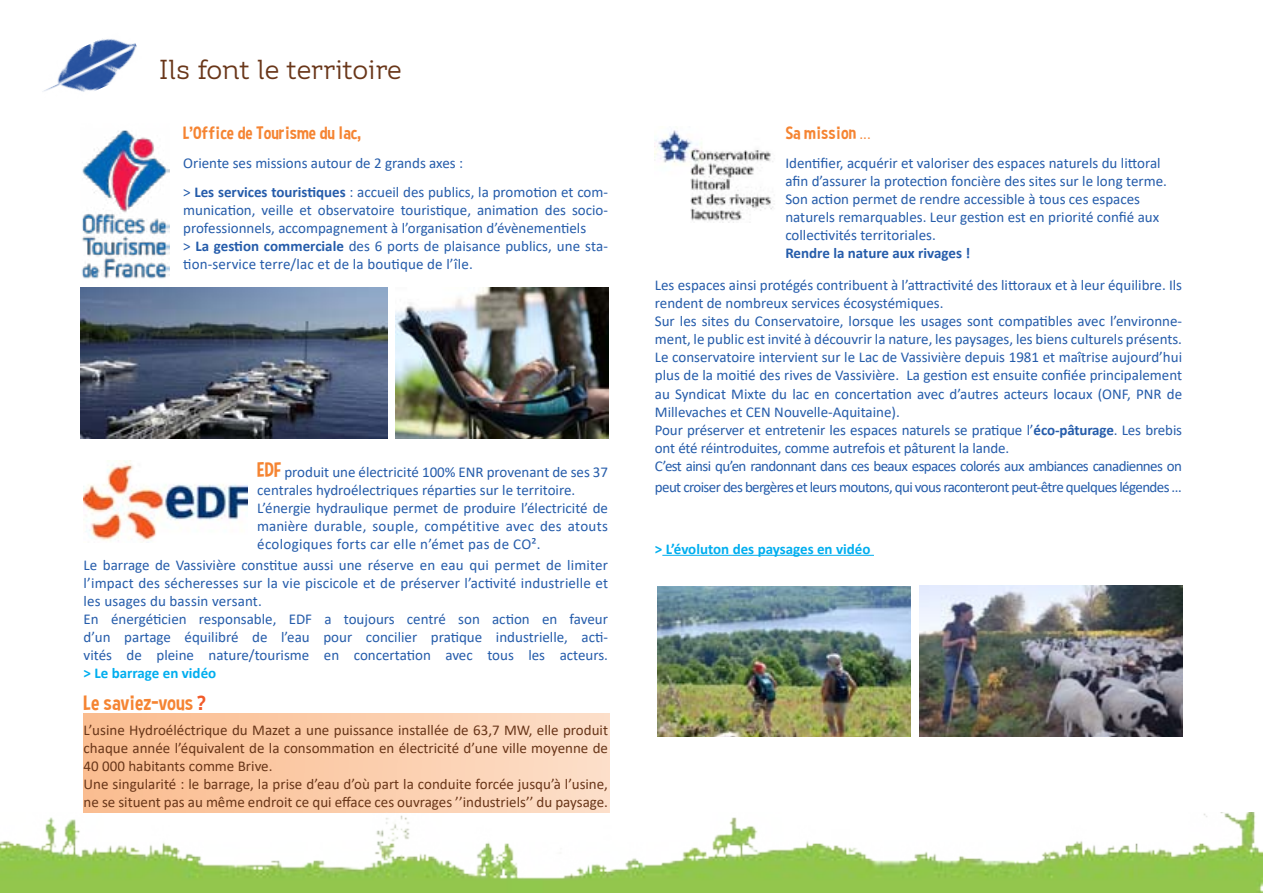
<style>
.page{position:relative;width:1263px;height:893px;background:#fff}
.page>*{position:absolute;margin:0;border:0;box-sizing:border-box;transform-origin:0 0}
.t1{font:26.7px "Amazing Slab Trial";color:#693619}
.t2{font:21px "Curse Casual";color:#f58432}
.t3{font:18px "Curse Casual";color:#f58432}
.t4{font:15px/18px "Calibri";color:#255caa}
.t5{font:15px/18px "Calibri";color:#693619}
.t6{font:15px "Calibri";letter-spacing:-.04em;color:#255caa}
.t7{font:700 15px "Calibri";color:#00aeef}
.t8{font:700 15px "Calibri";color:#255caa}
.s1{font-weight:700}
.s2{font-family:"Curse Casual";font-size:21px;color:#f58432}
.s3{color:#f15a29}
.s4{font-family:"Calibri";font-size:15px}
</style>
<div class="page">
<img style="left:81px;top:130px;width:88px;height:149px">
<img style="left:655px;top:130px;width:118px;height:93px">
<img style="left:84px;top:461px;width:163px;height:80px">
<img style="left:81px;top:287px;width:307px;height:152px">
<img style="left:919px;top:585px;width:263px;height:152px">
<img style="left:657px;top:586px;width:254px;height:151px">
<div style="left:84px;top:713px;width:526px;height:99px;background:linear-gradient(to right,#fabc8e,#fcdec8)"></div>
<img style="left:0;top:812px;width:1263px;height:81px">
<img style="left:395px;top:287px;width:213px;height:152px">
<hr style="left:662px;top:555px;width:212px;height:1px;background:#00aeef">
<img style="left:42px;top:39px;width:95px;height:53px">
<h1 class="t1" style="left:159px;top:50px;width:244px">Ils font le territoire</h1>
<p class="t3" style="left:183px;top:122px;width:179px">L’Office de Tourisme du lac,</p>
<p class="t4" style="left:183px;top:148px;width:426px;line-height:28.8px">Oriente ses missions autour de 2 grands axes :<br>&gt; <span class="s1">Les services touristiques</span> : accueil des publics, la promotion et com-</p>
<p class="t4" style="left:183px;top:200px;width:426px">munication, veille et observatoire touristique, animation des socio&shy;professionnels, accompagnement à l’organisation d’évènementiels<br>&gt; <span class="s1">La gestion commerciale</span> des 6 ports de plaisance publics, une sta&shy;tion-service terre/lac et de la boutique de l’île.</p>
<p class="t4" style="left:257px;top:463px;width:352px"><span class="s2">EDF</span> produit une électricité 100% ENR provenant de ses 37 centrales hydroélectriques réparties sur le territoire.<br>L’énergie hydraulique permet de produire l’électricité de manière durable, souple, compétitive avec des atouts écologiques forts car elle n’émet pas de CO².</p>
<p class="t4" style="left:84px;top:555px;width:526px">Le barrage de Vassivière constitue aussi une réserve en eau qui permet de limiter l’impact des sécheresses sur la vie piscicole et de préserver l’activité industrielle et les usages du bassin versant.<br>En énergéticien responsable, EDF a toujours centré son action en faveur d’un partage équilibré de l’eau pour concilier pratique industrielle, acti&shy;vités de pleine nature/tourisme en concertation avec tous les acteurs.</p>
<p class="t7" style="left:84px;top:662px;width:134px">&gt; Le barrage en vidéo</p>
<h2 class="t2" style="left:84px;top:691px;width:124px">Le saviez-vous <span class="s3">?</span></h2>
<p class="t5" style="left:84px;top:721px;width:526px">L’usine Hydroéléctrique du Mazet a une puissance installée de 63,7 MW, elle produit chaque année l’équivalent de la consommation en électricité d’une ville moyenne de 40 000 habitants comme Brive.<br>Une singularité : le barrage, la prise d’eau d’où part la conduite forcée jusqu’à l’usine, ne se situent pas au même endroit ce qui efface ces ouvrages ’’industriels’’ du paysage.</p>
<p class="t3" style="left:785px;top:122px;width:87px">Sa mission <span class="s4">...</span></p>
<p class="t4" style="left:785px;top:153px;width:383px">Identifier, acquérir et valoriser des espaces naturels du littoral afin d’assurer la protection foncière des sites sur le long terme.<br>Son action permet de rendre accessible à tous ces espaces naturels remarquables. Leur gestion est en priorité confié aux collectivités territoriales.</p>
<p class="t8" style="left:785px;top:242px;width:186px">Rendre la nature aux rivages !</p>
<p class="t4" style="left:655px;top:276px;width:529px">Les espaces ainsi protégés contribuent à l’attractivité des littoraux et à leur équilibre. Ils rendent de nombreux services écosystémiques.<br>Sur les sites du Conservatoire, lorsque les usages sont compatibles avec l’environne&shy;ment, le public est invité à découvrir la nature, les paysages, les biens culturels présents.<br>Le conservatoire intervient sur le Lac de Vassivière depuis 1981 et maîtrise aujourd’hui plus de la moitié des rives de Vassivière. La gestion est ensuite confiée principalement au Syndicat Mixte du lac en concertation avec d’autres acteurs locaux (ONF, PNR de Millevaches et CEN Nouvelle-Aquitaine).<br>Pour préserver et entretenir les espaces naturels se pratique l’<span class="s1">éco-pâturage</span>. Les brebis ont été réintroduites, comme autrefois et pâturent la lande.<br>C’est ainsi qu’en randonnant dans ces beaux espaces colorés aux ambiances canadiennes on</p>
<p class="t6" style="left:655px;top:477px;width:529px">peut croiser des bergères et leurs moutons, qui vous raconteront peut-être quelques légendes …</p>
<p class="t7" style="left:655px;top:538px;width:217px">&gt; L’évoluton des paysages en vidéo</p>
</div>
